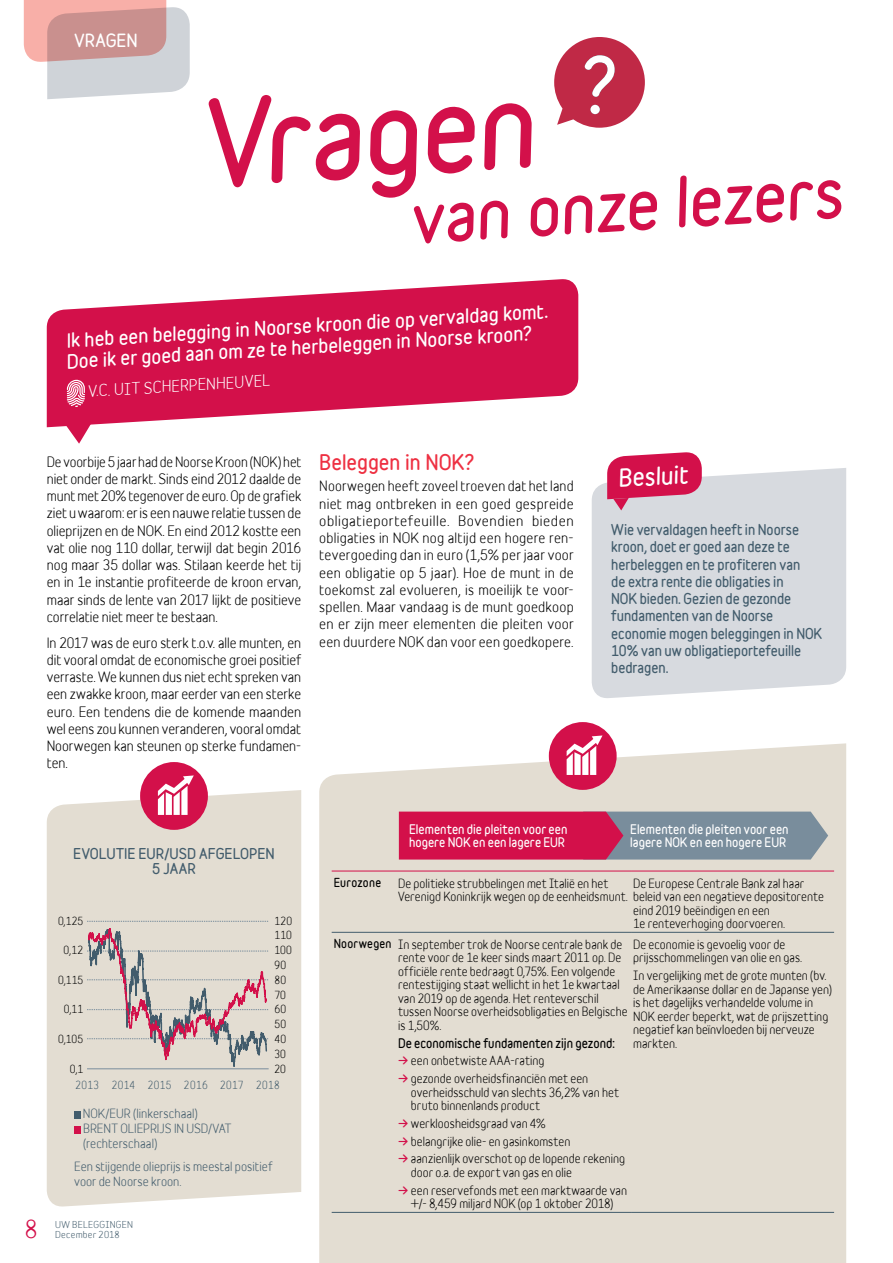
<style>
.page{position:relative;width:893px;height:1263px;background:#fff}
.page>*{position:absolute;margin:0;border:0;box-sizing:border-box;transform-origin:0 0}
.t1{font:700 108px "Belfius Normal";color:#d3104a}
.t2{font:700 63px "Belfius Normal";color:#d3104a}
.t3{font:23.25px "Belfius Normal";color:#d3104a}
.t4{font:700 22.5px "Belfius Alternative";color:#fff}
.t5{font:700 19.5px "Belfius Alternative";color:#ee3042}
.t6{font:700 18px/21.1px "Belfius Alternative";color:#fff}
.t7{font:700 16.5px "Belfius Alternative";color:#fff}
.t8{font:15px "Belfius Normal";color:#fff}
.t9{font:13.5px/17.2px "Belfius Alternative";color:#000;text-align:justify}
.t10{font:13.5px/17.2px "Belfius Alternative";color:#000;text-align:justify;scale:.96 1}
.t11{font:700 13.5px/17.2px "Belfius Alternative";letter-spacing:-.005em;color:#425c6c;scale:.96 1}
.t12{font:700 13.5px/15px "Belfius Alternative";letter-spacing:-.005em;color:#425c6c;text-align:center}
.t13{font:12px/13.5px "Belfius Normal";color:#000;scale:.95 1}
.t14{font:12px/15px "Belfius Alternative";letter-spacing:.005em;color:#425c6c}
.t15{font:700 12px/13.5px "Belfius Normal";color:#fff;scale:.95 1}
.t16{font:700 12px "Belfius Normal";color:#000;scale:.95 1}
.t17{font:700 11.25px "Belfius Normal";letter-spacing:.025em;color:#000;scale:.95 1}
.t18{font:10.5px/14.9px "Belfius Alternative";letter-spacing:.015em;color:#000;scale:.95 1}
.t19{font:10.5px "Belfius Alternative";letter-spacing:.045em;color:#425c6c;scale:.93 1}
.t20{font:9px/10.5px "Belfius Normal";letter-spacing:.03em;color:#425c6c}
.s1{font-weight:700;font-size:11.25px}
.s2{font-family:"Belfius Alternative";font-weight:700;color:#d3104a}
</style>
<div class="page">
<svg style="left:24px;top:0;width:166px;height:99px"></svg>
<svg style="left:554px;top:37px;width:91px;height:91px"></svg>
<div style="left:319px;top:743px;width:527px;height:520px;background:#e3ddd2"></div>
<div style="left:549px;top:722px;width:68px;height:68px;background:#d3104a;border-radius:50%"></div>
<svg style="left:567px;top:735px;width:35px;height:40px"></svg>
<svg style="left:47px;top:279px;width:531px;height:148px;fill:#d3104a"></svg>
<svg style="left:65px;top:422px;width:27px;height:22px"></svg>
<svg style="left:67px;top:379px;width:18px;height:28px"></svg>
<div style="left:592px;top:468px;width:254px;height:230px;background:#d7dadf"></div>
<svg style="left:607px;top:452px;width:95px;height:58px"></svg>
<hr style="left:332px;top:932px;width:64px;height:1px;background:#425c6c">
<hr style="left:332px;top:1212px;width:64px;height:1px;background:#425c6c">
<hr style="left:396px;top:932px;width:235px;height:1px;background:#425c6c">
<hr style="left:631px;top:932px;width:203px;height:1px;background:#425c6c">
<hr style="left:396px;top:1212px;width:235px;height:1px;background:#425c6c">
<hr style="left:631px;top:1212px;width:203px;height:1px;background:#425c6c">
<hr style="left:332px;top:871px;width:64px;height:1px;background:#d3104a">
<hr style="left:396px;top:871px;width:235px;height:1px;background:#d3104a">
<hr style="left:631px;top:871px;width:203px;height:1px;background:#d3104a">
<svg style="left:399px;top:811px;width:429px;height:48px"></svg>
<div style="left:47px;top:790px;width:254px;height:417px;background:#e3ddd2"></div>
<div style="left:140px;top:762px;width:68px;height:68px;background:#d3104a;border-radius:50%"></div>
<svg style="left:158px;top:775px;width:36px;height:40px"></svg>
<hr style="left:87px;top:1068px;width:182px;height:1px;background:#798d9c">
<div style="left:74px;top:1111px;width:6px;height:7px;background:#425c6c"></div>
<div style="left:74px;top:1126px;width:6px;height:7px;background:#d3104a"></div>
<svg style="left:87px;top:921px;width:181px;height:147px"></svg>
<h3 class="t7" style="left:74px;top:27px;width:65px">VRAGEN</h3>
<h1 class="t1" style="left:196px;top:62px;width:335px;rotate:-4deg">Vragen</h1>
<h2 class="t2" style="left:407px;top:168px;width:435px;rotate:-3deg">van onze lezers</h2>
<h3 class="t6" style="left:64px;top:332px;width:485px;rotate:-4deg">Ik heb een belegging in Noorse kroon die op vervaldag komt.<br>Doe ik er goed aan om ze te herbeleggen in Noorse kroon?</h3>
<p class="t8" style="left:87px;top:379px;width:184px;rotate:-4deg">V.C. UIT SCHERPENHEUVEL</p>
<p class="t10" style="left:47px;top:451px;width:267px">De voorbije 5 jaar had de Noorse Kroon (NOK) het niet onder de markt. Sinds eind 2012 daalde de munt met 20% tegenover de euro. Op de grafiek ziet u waarom: er is een nauwe relatie tussen de olieprijzen en de NOK. En eind 2012 kostte een vat olie nog 110 dollar, terwijl dat begin 2016 nog maar 35 dollar was. Stilaan keerde het tij en in 1e instantie profiteerde de kroon ervan, maar sinds de lente van 2017 lijkt de positieve correlatie niet meer te bestaan.</p>
<p class="t9" style="left:47px;top:632px;width:256px">In 2017 was de euro sterk t.o.v. alle munten, en dit vooral omdat de economische groei positief verraste. We kunnen dus niet echt spreken van een zwakke kroon, maar eerder van een sterke euro. Een tendens die de komende maanden wel eens zou kunnen veranderen, vooral omdat Noorwegen kan steunen op sterke fundamen&shy;ten.</p>
<h3 class="t5" style="left:319px;top:447px;width:157px">Beleggen in NOK?</h3>
<p class="t9" style="left:319px;top:476px;width:256px">Noorwegen heeft zoveel troeven dat het land niet mag ontbreken in een goed gespreide obligatieportefeuille. Bovendien bieden obligaties in NOK nog altijd een hogere ren&shy;tevergoeding dan in euro (1,5% per jaar voor een obligatie op 5 jaar). Hoe de munt in de toekomst zal evolueren, is moeilijk te voor&shy;spellen. Maar vandaag is de munt goedkoop en er zijn meer elementen die pleiten voor een duurdere NOK dan voor een goedkopere.</p>
<h3 class="t4" style="left:617px;top:460px;width:71px;rotate:-3deg">Besluit</h3>
<p class="t11" style="left:611px;top:521px;width:221px">Wie vervaldagen heeft in Noorse kroon, doet er goed aan deze te herbeleggen en te profiteren van<br>de extra rente die obligaties in<br>NOK bieden. Gezien de gezonde fundamenten van de Noorse economie mogen beleggingen in NOK<br>10% van uw obligatieportefeuille bedragen.</p>
<p class="t12" style="left:73px;top:845px;width:203px">EVOLUTIE EUR/USD AFGELOPEN<br>5 JAAR</p>
<p class="t18" style="left:58px;top:912px;width:28px">0,125</p>
<p class="t18" style="left:64px;top:942px;width:22px">0,12</p>
<p class="t18" style="left:58px;top:971px;width:28px">0,115</p>
<p class="t18" style="left:64px;top:1001px;width:22px">0,11</p>
<p class="t18" style="left:58px;top:1030px;width:28px">0,105</p>
<p class="t18" style="left:70px;top:1060px;width:16px">0,1</p>
<p class="t18" style="left:274px;top:912px;width:20px">120<br>110<br>100<br>90<br>80<br>70<br>60<br>50<br>40<br>30<br>20</p>
<p class="t19" style="left:75px;top:1076px;width:221px">2013 2014 2015 2016 2017 2018</p>
<p class="t14" style="left:83px;top:1105px;width:150px">NOK/EUR (linkerschaal)<br>BRENT OLIEPRIJS IN USD/VAT (rechterschaal)</p>
<p class="t14" style="left:74px;top:1158px;width:200px">Een stijgende olieprijs is meestal positief voor de Noorse kroon.</p>
<h3 class="t3" style="left:25px;top:1210px;width:15px">8</h3>
<p class="t20" style="left:55px;top:1218px;width:79px">UW BELEGGINGEN<br>December 2018</p>
<p class="t15" style="left:409px;top:822px;width:168px">Elementen die pleiten voor een hogere NOK en een lagere EUR</p>
<p class="t15" style="left:630px;top:822px;width:168px">Elementen die pleiten voor een lagere NOK en een hogere EUR</p>
<p class="t17" style="left:334px;top:874px;width:51px">Eurozone</p>
<p class="t13" style="left:398px;top:875px;width:450px">De politieke strubbelingen met Italië en het<br>Verenigd Koninkrijk wegen op de eenheidsmunt. beleid van een negatieve depositorente</p>
<p class="t13" style="left:633px;top:875px;width:182px">De Europese Centrale Bank zal haar</p>
<p class="t13" style="left:633px;top:902px;width:162px">eind 2019 beëindigen en een<br>1e renteverhoging doorvoeren.</p>
<p class="t13" style="left:398px;top:936px;width:243px;text-indent:-64px"><span class="s1">Noorwegen</span> In september trok de Noorse centrale bank de rente voor de 1e keer sinds maart 2011 op. De officiële rente bedraagt 0,75%. Een volgende rentestijging staat wellicht in het 1e kwartaal van 2019 op de agenda. Het renteverschil tussen Noorse overheidsobligaties en Belgische is 1,50%.</p>
<p class="t16" style="left:398px;top:1033px;width:230px">De economische fundamenten zijn gezond:</p>
<p class="t13" style="left:398px;top:1053px;width:156px"><span class="s2">→</span> een onbetwiste AAA-rating</p>
<p class="t13" style="left:411px;top:1070px;width:220px;text-indent:-13px"><span class="s2">→</span> gezonde overheidsfinanciën met een overheidsschuld van slechts 36,2% van het bruto binnenlands product</p>
<p class="t13" style="left:398px;top:1115px;width:157px"><span class="s2">→</span> werkloosheidsgraad van 4%</p>
<p class="t13" style="left:398px;top:1133px;width:183px"><span class="s2">→</span> belangrijke olie- en gasinkomsten</p>
<p class="t13" style="left:411px;top:1151px;width:227px;text-indent:-13px"><span class="s2">→</span> aanzienlijk overschot op de lopende rekening door o.a. de export van gas en olie</p>
<p class="t13" style="left:398px;top:1182px;width:242px;text-align:center"><span class="s2">→</span> een reservefonds met een marktwaarde van +/- 8,459 miljard NOK (op 1 oktober 2018)</p>
<p class="t13" style="left:633px;top:936px;width:179px">De economie is gevoelig voor de prijsschommelingen van olie en gas.</p>
<p class="t13" style="left:633px;top:967px;width:211px">In vergelijking met de grote munten (bv. de Amerikaanse dollar en de Japanse yen) is het dagelijks verhandelde volume in NOK eerder beperkt, wat de prijszetting negatief kan beïnvloeden bij nerveuze markten.</p>
</div>
